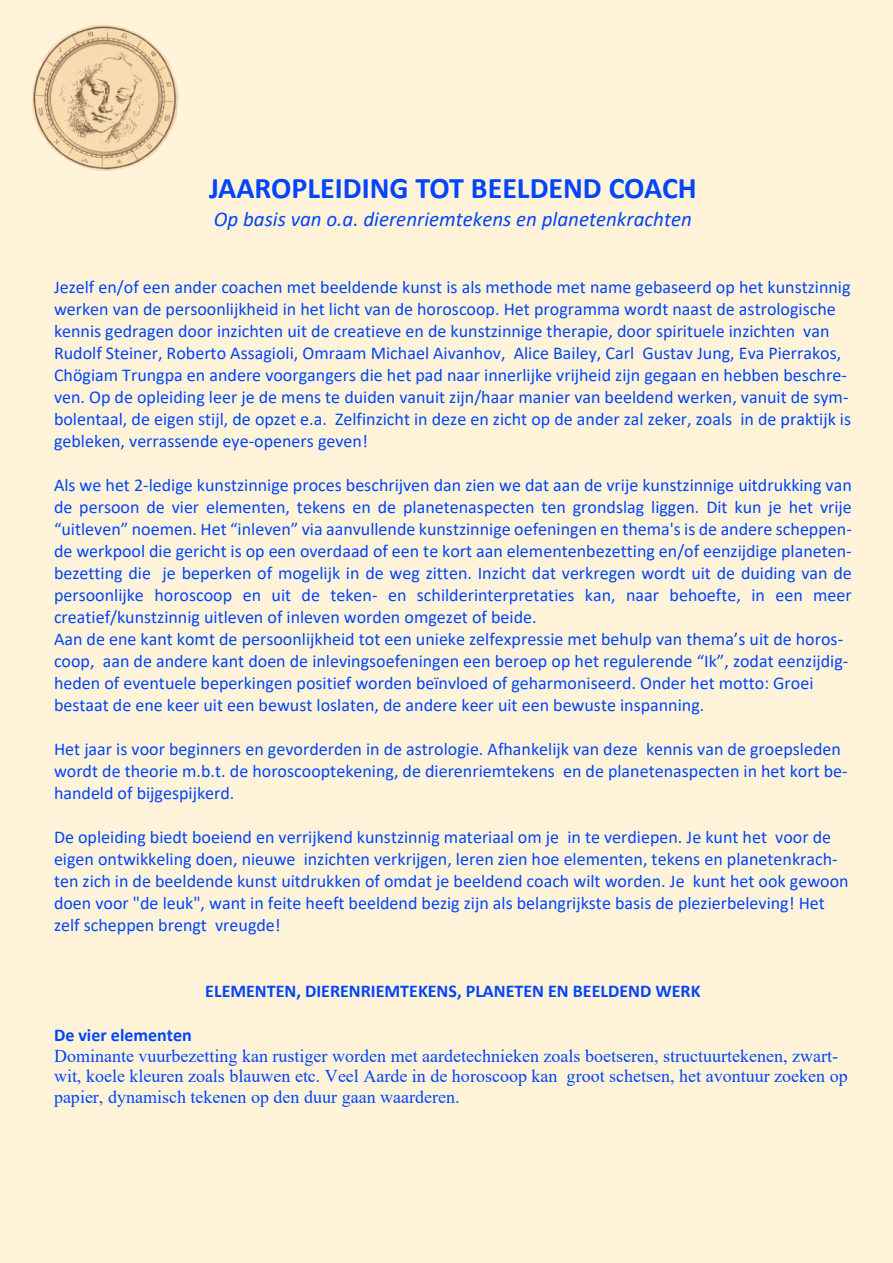
<style>
.page{position:relative;width:893px;height:1263px;background:#fff4da}
.page>*{position:absolute;margin:0;border:0;box-sizing:border-box;transform-origin:0 0}
.t1{font:700 30px "Calibri";color:#0044fc}
.t2{font:italic 21px "Calibri";color:#0044fc}
.t3{font:18px/22px "Calibri";color:#0044fc}
.t4{font:18px/20.7px "Times New Roman";color:#0044fc}
.t5{font:700 18px "Calibri";color:#0044fc}
</style>
<div class="page">
<img style="left:32px;top:24px;width:147px;height:147px">
<h1 class="t1" style="left:209px;top:176px;width:489px">JAAROPLEIDING TOT BEELDEND COACH</h1>
<p class="t2" style="left:214px;top:211px;width:480px">Op basis van o.a. dierenriemtekens en planetenkrachten</p>
<p class="t3" style="left:54px;top:278px;width:799px">Jezelf en/of een ander coachen met beeldende kunst is als methode met name gebaseerd op het kunstzinnig werken van de persoonlijkheid in het licht van de horoscoop. Het programma wordt naast de astrologische kennis gedragen door inzichten uit de creatieve en de kunstzinnige therapie, door spirituele inzichten van Rudolf Steiner, Roberto Assagioli, Omraam Michael Aivanhov, Alice Bailey, Carl Gustav Jung, Eva Pierrakos, Chögiam Trungpa en andere voorgangers die het pad naar innerlijke vrijheid zijn gegaan en hebben beschre&shy;ven. Op de opleiding leer je de mens te duiden vanuit zijn/haar manier van beeldend werken, vanuit de sym&shy;bolentaal, de eigen stijl, de opzet e.a. Zelfinzicht in deze en zicht op de ander zal zeker, zoals in de praktijk is gebleken, verrassende eye-openers geven!</p>
<p class="t3" style="left:54px;top:475px;width:799px">Als we het 2-ledige kunstzinnige proces beschrijven dan zien we dat aan de vrije kunstzinnige uitdrukking van de persoon de vier elementen, tekens en de planetenaspecten ten grondslag liggen. Dit kun je het vrije “uitleven” noemen. Het “inleven” via aanvullende kunstzinnige oefeningen en thema's is de andere scheppen&shy;de werkpool die gericht is op een overdaad of een te kort aan elementenbezetting en/of eenzijdige planeten&shy;bezetting die je beperken of mogelijk in de weg zitten. Inzicht dat verkregen wordt uit de duiding van de persoonlijke horoscoop en uit de teken- en schilderinterpretaties kan, naar behoefte, in een meer creatief/kunstzinnig uitleven of inleven worden omgezet of beide.<br>Aan de ene kant komt de persoonlijkheid tot een unieke zelfexpressie met behulp van thema’s uit de horos&shy;coop, aan de andere kant doen de inlevingsoefeningen een beroep op het regulerende “Ik”, zodat eenzijdig&shy;heden of eventuele beperkingen positief worden beïnvloed of geharmoniseerd. Onder het motto: Groei bestaat de ene keer uit een bewust loslaten, de andere keer uit een bewuste inspanning.</p>
<p class="t3" style="left:54px;top:739px;width:795px">Het jaar is voor beginners en gevorderden in de astrologie. Afhankelijk van deze kennis van de groepsleden wordt de theorie m.b.t. de horoscooptekening, de dierenriemtekens en de planetenaspecten in het kort be&shy;handeld of bijgespijkerd.</p>
<p class="t3" style="left:54px;top:827px;width:796px">De opleiding biedt boeiend en verrijkend kunstzinnig materiaal om je in te verdiepen. Je kunt het voor de eigen ontwikkeling doen, nieuwe inzichten verkrijgen, leren zien hoe elementen, tekens en planetenkrach&shy;ten zich in de beeldende kunst uitdrukken of omdat je beeldend coach wilt worden. Je kunt het ook gewoon doen voor "de leuk", want in feite heeft beeldend bezig zijn als belangrijkste basis de plezierbeleving! Het zelf scheppen brengt vreugde!</p>
<p class="t5" style="left:205px;top:983px;width:497px">ELEMENTEN, DIERENRIEMTEKENS, PLANETEN EN BEELDEND WERK</p>
<p class="t5" style="left:54px;top:1027px;width:139px">De vier elementen</p>
<p class="t4" style="left:54px;top:1047px;width:795px">Dominante vuurbezetting kan rustiger worden met aardetechnieken zoals boetseren, structuurtekenen, zwart&shy;wit, koele kleuren zoals blauwen etc. Veel Aarde in de horoscoop kan groot schetsen, het avontuur zoeken op papier, dynamisch tekenen op den duur gaan waarderen.</p>
</div>
